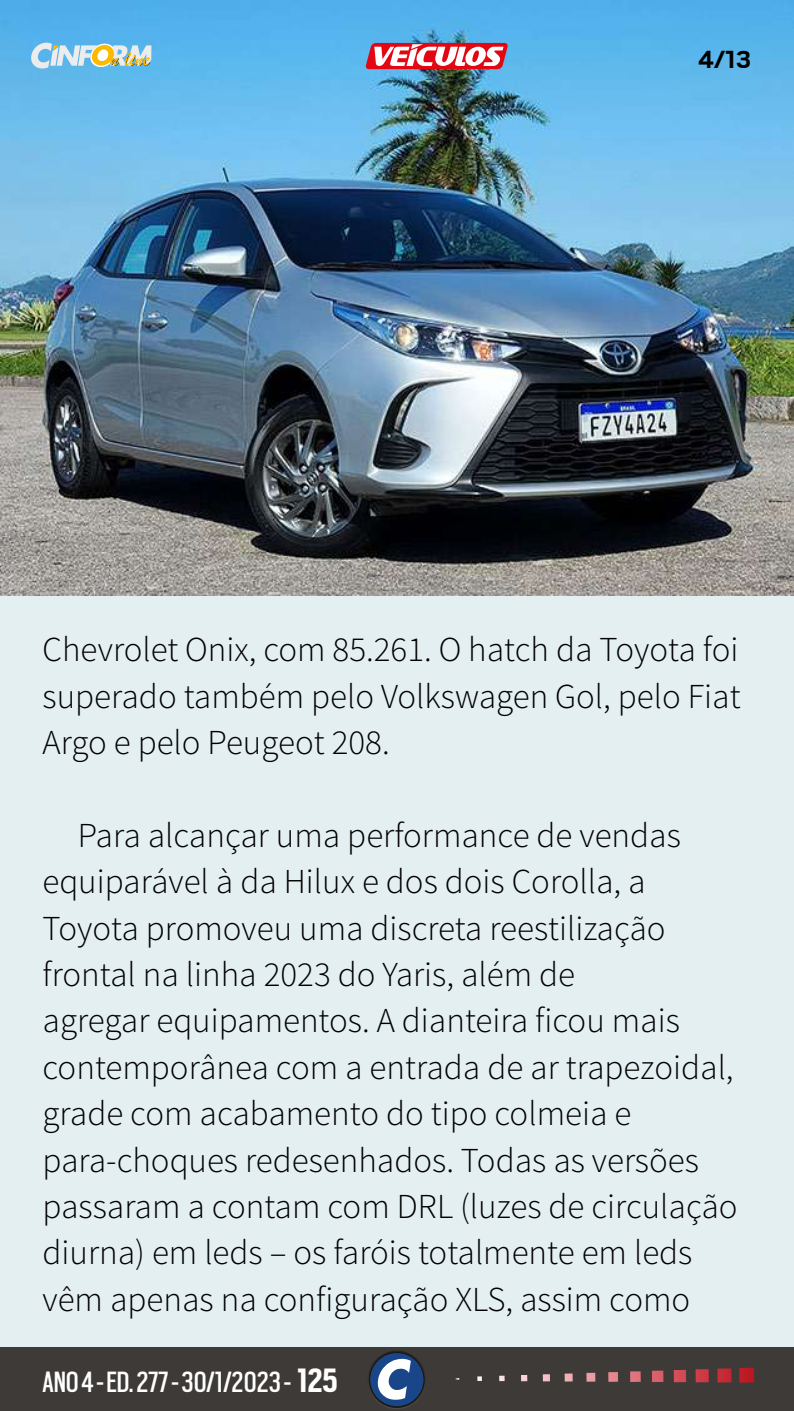
<style>
.page{position:relative;width:794px;height:1411px;background:#fff}
.page>*{position:absolute;margin:0;border:0;box-sizing:border-box;transform-origin:0 0}
.t1{font:300 35px/46.4px "Source Sans Pro";color:#000;text-align:justify}
.t2{font:32.5px "Scout Cond";color:#fff}
.t3{font:700 27.5px "Scout";color:#000}
.s1{font-weight:700;font-size:37.5px}
</style>
<div class="page">
<div style="left:0;top:0;width:794px;height:1410px;background:#e4eff2"></div>
<div style="left:0;top:1347px;width:794px;height:63px;background:#3e3a37"></div>
<img style="left:739px;top:1367px;width:15px;height:15px">
<img style="left:717px;top:1368px;width:14px;height:14px">
<img style="left:695px;top:1369px;width:14px;height:13px">
<svg style="left:674px;top:1369px;width:12px;height:13px"></svg>
<svg style="left:652px;top:1370px;width:11px;height:11px"></svg>
<svg style="left:630px;top:1371px;width:11px;height:10px"></svg>
<svg style="left:608px;top:1372px;width:10px;height:9px"></svg>
<svg style="left:586px;top:1372px;width:9px;height:9px"></svg>
<svg style="left:564px;top:1373px;width:8px;height:8px"></svg>
<svg style="left:543px;top:1374px;width:7px;height:7px"></svg>
<svg style="left:521px;top:1375px;width:6px;height:6px"></svg>
<svg style="left:499px;top:1375px;width:5px;height:5px"></svg>
<svg style="left:477px;top:1376px;width:5px;height:4px"></svg>
<svg style="left:367px;top:1350px;width:59px;height:59px"></svg>
<svg style="left:369px;top:1351px;width:56px;height:56px"></svg>
<div style="left:370px;top:1352px;width:53px;height:53px;background:#194689;border-radius:50%"></div>
<svg style="left:377px;top:1358px;width:34px;height:41px"></svg>
<img style="left:0;top:0;width:794px;height:595px">
<svg style="left:365px;top:43px;width:143px;height:26px;background:#e87780"></svg>
<svg style="left:31px;top:43px;width:154px;height:30px"></svg>
<p class="t3" style="left:698px;top:47px;width:55px">4/13</p>
<p class="t1" style="left:43px;top:626px;width:699px">Chevrolet Onix, com 85.261. O hatch da Toyota foi superado também pelo Volkswagen Gol, pelo Fiat Argo e pelo Peugeot 208.</p>
<p class="t1" style="left:43px;top:812px;width:696px;text-align:left;text-indent:35px">Para alcançar uma performance de vendas equiparável à da Hilux e dos dois Corolla, a Toyota promoveu uma discreta reestilização frontal na linha 2023 do Yaris, além de<br>agregar equipamentos. A dianteira ficou mais contemporânea com a entrada de ar trapezoidal, grade com acabamento do tipo colmeia e para-choques redesenhados. Todas as versões passaram a contam com DRL (luzes de circulação diurna) em leds – os faróis totalmente em leds vêm apenas na configuração XLS, assim como</p>
<p class="t2" style="left:43px;top:1360px;width:297px">ANO 4 - ED. 277 - 30/1/2023 - <span class="s1">125</span></p>
</div>
